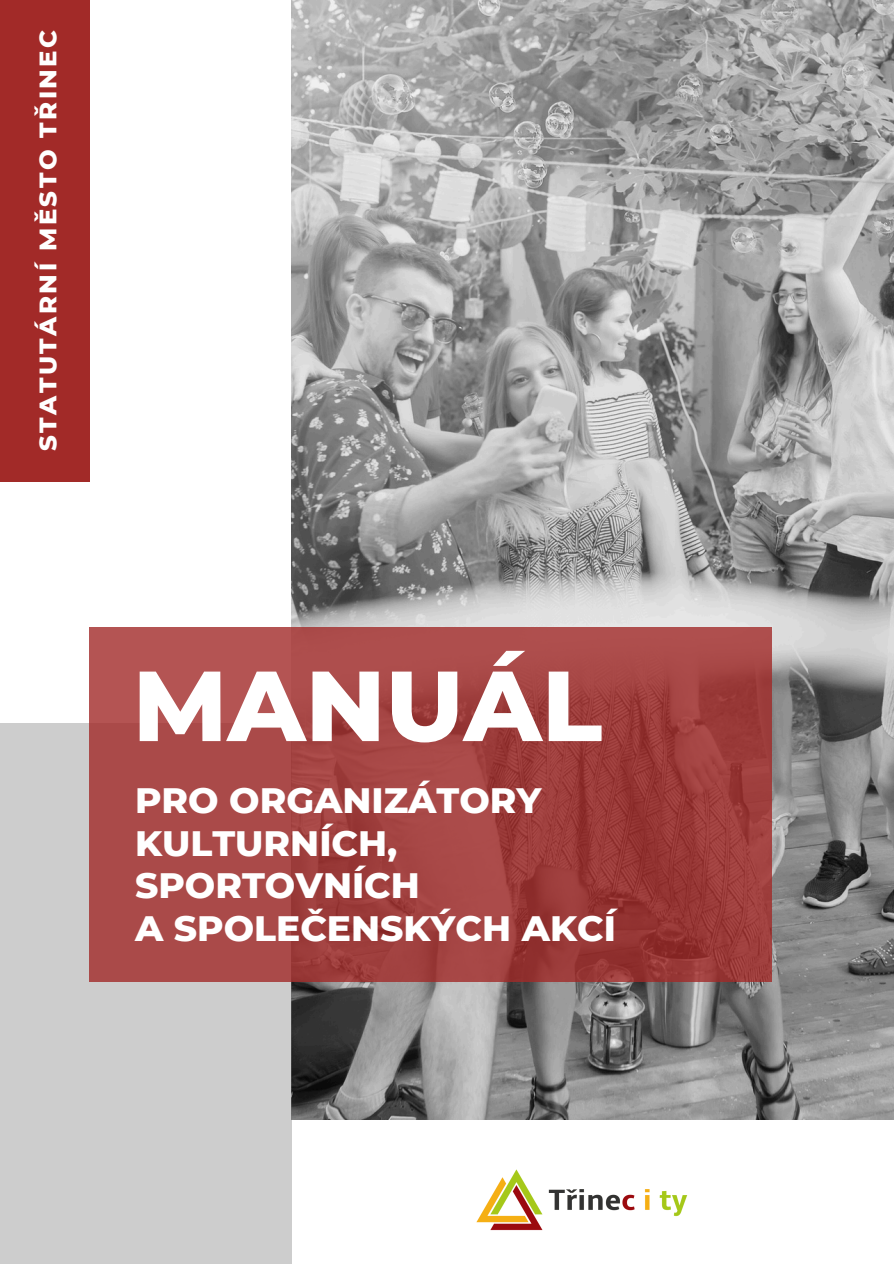
<style>
.page{position:relative;width:894px;height:1264px;background:#fff}
.page>*{position:absolute;margin:0;border:0;box-sizing:border-box;transform-origin:0 0}
.t1{font:800 99.3px "Montserrat";color:#fff}
.t2{font:800 36px/42.8px "Montserrat";color:#fff}
.t3{font:800 24.3px "Montserrat";letter-spacing:.1em;color:#fff}
</style>
<div class="page">
<img style="left:291px;top:0;width:602px;height:1119px">
<div style="left:0;top:723px;width:291px;height:540px;background:#cdcdcd"></div>
<svg style="left:89px;top:627px;width:682px;height:354px;background:#a34342"></svg>
<div style="left:0;top:0;width:89px;height:481px;background:#a22a28"></div>
<img style="left:476px;top:1169px;width:212px;height:62px">
<p class="t3" style="left:33px;top:451px;width:423px;rotate:-90deg">STATUTÁRNÍ MĚSTO TŘINEC</p>
<h1 class="t1" style="left:133px;top:645px;width:471px">MANUÁL</h1>
<p class="t2" style="left:135px;top:778px;width:482px">PRO ORGANIZÁTORY<br>KULTURNÍCH,<br>SPORTOVNÍCH<br>A SPOLEČENSKÝCH AKCÍ</p>
</div>
